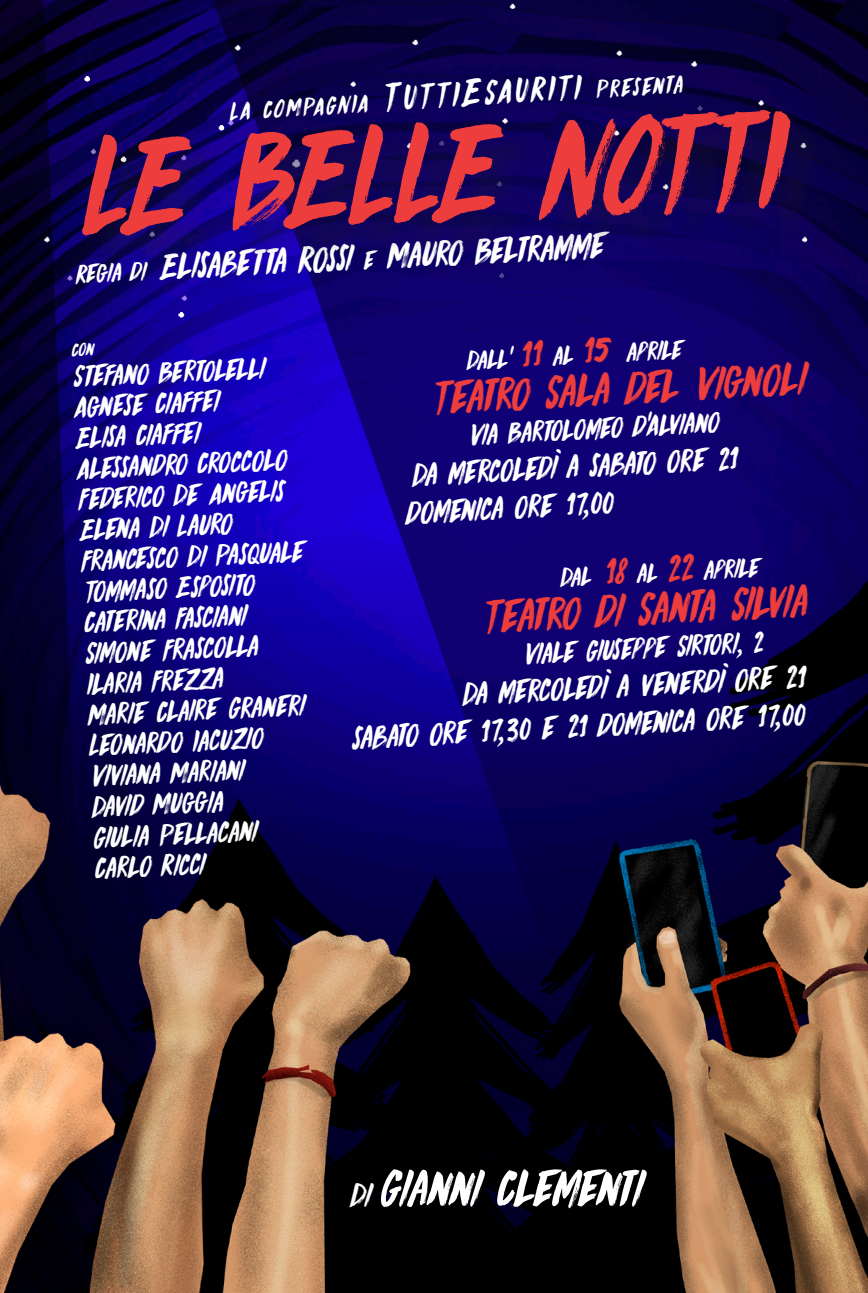
<style>
.page{position:relative;width:868px;height:1293px;background:#fff}
.page>*{position:absolute;margin:0;border:0;box-sizing:border-box;transform-origin:0 0}
.t1{font:137.7px "DK Knucklebones";color:#ee3d3d}
.t2{font:52.2px "DK Knucklebones";color:#fff}
.t3{font:46.5px "DK Knucklebones";color:#ee3d3d}
.t4{font:36.9px "DK Knucklebones";color:#fff}
.t5{font:33px "DK Knucklebones";color:#fff}
.t6{font:30.6px "DK Knucklebones";color:#fff}
.t7{font:30px "DK Knucklebones";color:#fff}
.t8{font:27px "DK Knucklebones";color:#fff}
.t9{font:25.5px "DK Knucklebones";color:#fff}
.s1{font-size:39.9px}
.s2{font-size:34.8px}
.s3{font-size:26.4px}
.s4{font-size:38.1px;color:#ee3d3d}
.s5{font-family:"DK Drop Dead Gorgeous";font-size:33px;color:#ee3d3d}
.s6{font-size:33.6px}
</style>
<div class="page">
<img style="left:0;top:0;width:867px;height:1293px">
<svg style="left:43px;top:0;width:528px;height:1024px;background:#140768"></svg>
<div style="left:88px;top:116px;width:738px;height:156px;background:#231f20;opacity:.26"></div>
<svg style="left:71px;top:342px;width:25px;height:14px"></svg>
<p class="t9" style="left:228px;top:97px;width:351px;rotate:-4deg">LA COMPAGNIA <span class="s1">T</span><span class="s2">UTTI</span><span class="s1">E</span><span class="s2">SAURITI</span></p>
<p class="t9" style="left:593px;top:75px;width:88px;rotate:-4deg">PRESENTA</p>
<p class="t1" style="left:74px;top:105px;width:699px;rotate:-2deg">LE BELLE NOTTI</p>
<p class="t4" style="left:73px;top:250px;width:531px;rotate:-3deg"><span class="s3">REGIA DI</span> ELISABETTA ROSSI <span class="s3">E</span> MAURO BELTRAMME</p>
<p class="t6" style="left:71px;top:359px;width:193px;rotate:-3deg">STEFANO BERTOLELLI</p>
<p class="t6" style="left:72px;top:390px;width:146px;rotate:-3deg">AGNESE CIAFFEI</p>
<p class="t6" style="left:73px;top:420px;width:125px;rotate:-3deg">ELISA CIAFFEI</p>
<p class="t6" style="left:75px;top:451px;width:211px;rotate:-3deg">ALESSANDRO CROCCOLO</p>
<p class="t6" style="left:76px;top:482px;width:207px;rotate:-3deg">FEDERICO DE ANGELIS</p>
<p class="t6" style="left:77px;top:513px;width:154px;rotate:-3deg">ELENA DI LAURO</p>
<p class="t6" style="left:79px;top:544px;width:225px;rotate:-3deg">FRANCESCO DI PASQUALE</p>
<p class="t6" style="left:80px;top:574px;width:174px;rotate:-3deg">TOMMASO ESPOSITO</p>
<p class="t6" style="left:81px;top:605px;width:164px;rotate:-3deg">CATERINA FASCIANI</p>
<p class="t6" style="left:83px;top:636px;width:175px;rotate:-3deg">SIMONE FRASCOLLA</p>
<p class="t6" style="left:84px;top:666px;width:139px;rotate:-3deg">ILARIA FREZZA</p>
<p class="t6" style="left:85px;top:697px;width:218px;rotate:-3deg">MARIE CLAIRE GRANERI</p>
<p class="t6" style="left:87px;top:728px;width:175px;rotate:-3deg">LEONARDO IACUZIO</p>
<p class="t6" style="left:88px;top:758px;width:155px;rotate:-3deg">VIVIANA MARIANI</p>
<p class="t6" style="left:89px;top:789px;width:133px;rotate:-3deg">DAVID MUGGIA</p>
<p class="t6" style="left:91px;top:820px;width:165px;rotate:-3deg">GIULIA PELLACANI</p>
<p class="t6" style="left:92px;top:851px;width:111px;rotate:-3deg">CARLO RICCI</p>
<p class="t8" style="left:464px;top:345px;width:218px;rotate:-3deg">DALL’ <span class="s4">11</span> AL <span class="s4">1</span><span class="s5">5</span> APRILE</p>
<p class="t3" style="left:426px;top:371px;width:377px;rotate:-3deg">TEATRO SALA DEL VIGNOLI</p>
<p class="t7" style="left:466px;top:417px;width:252px;rotate:-3deg">VIA BARTOLOMEO D’ALVIANO</p>
<p class="t5" style="left:409px;top:455px;width:327px;rotate:-3deg">DA MERCOLEDÌ A SABATO ORE 21</p>
<p class="t5" style="left:403px;top:493px;width:209px;rotate:-3deg">DOMENICA ORE 17,00</p>
<p class="t8" style="left:558px;top:562px;width:201px;rotate:-3deg">DAL <span class="s4">18</span> AL <span class="s4">22</span> APRILE</p>
<p class="t3" style="left:477px;top:590px;width:329px;rotate:-3deg">TEATRO DI SANTA SILVIA</p>
<p class="t7" style="left:521px;top:636px;width:244px;rotate:-3deg">VIALE GIUSEPPE SIRTORI, 2</p>
<p class="t5" style="left:460px;top:675px;width:344px;rotate:-3deg">DA MERCOLEDÌ A VENERDÌ ORE 21</p>
<p class="t5" style="left:349px;top:718px;width:455px;rotate:-3deg">SABATO ORE 17,30 E 21 DOMENICA ORE 17,00</p>
<p class="t2" style="left:349px;top:1157px;width:291px"><span class="s6">DI</span> GIANNI CLEMENTI</p>
</div>
